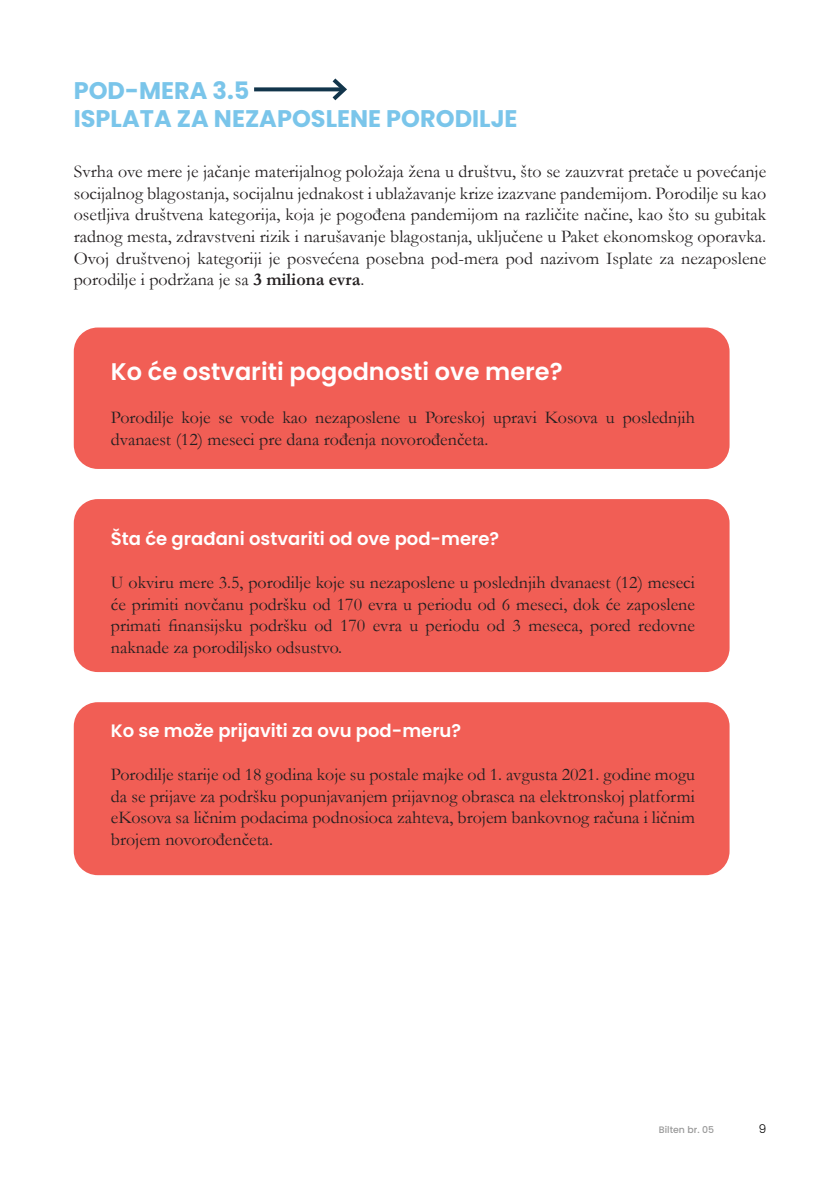
<style>
.page{position:relative;width:840px;height:1191px;background:#fff}
.page>*{position:absolute;margin:0;border:0;box-sizing:border-box;transform-origin:0 0}
.t1{font:700 24px/28.8px "Poppins";color:#7ac5ea}
.t2{font:600 24px "Poppins";color:#fff}
.t3{font:18px/21.6px "Garamond";color:#231f20;text-align:justify}
.t4{font:600 18px "Poppins";color:#fff}
.t5{font:300 12px "Poppins";color:#000}
.t6{font:500 9.4px "Poppins";color:#999}
.s1{font-weight:700}
</style>
<div class="page">
<svg style="left:254px;top:87px;width:74px;height:4px"></svg>
<svg style="left:328px;top:78px;width:19px;height:23px"></svg>
<div style="left:74px;top:327px;width:655px;height:142px;background:#f15e55;border-radius:24px"></div>
<div style="left:74px;top:499px;width:655px;height:173px;background:#f15e55;border-radius:24px"></div>
<div style="left:74px;top:702px;width:655px;height:173px;background:#f15e55;border-radius:24px"></div>
<h1 class="t1" style="left:74px;top:76px;width:445px">POD-MERA 3.5<br>ISPLATA ZA NEZAPOSLENE PORODILJE</h1>
<p class="t3" style="left:74px;top:160px;width:693px">Svrha ove mere je jačanje materijalnog položaja žena u društvu, što se zauzvrat pretače u povećanje socijalnog blagostanja, socijalnu jednakost i ublažavanje krize izazvane pandemijom. Porodilje su kao osetljiva društvena kategorija, koja je pogođena pandemijom na različite načine, kao što su gubitak radnog mesta, zdravstveni rizik i narušavanje blagostanja, uključene u Paket ekonomskog oporavka.<br>Ovoj društvenoj kategoriji je posvećena posebna pod-mera pod nazivom Isplate za nezaposlene porodilje i podržana je sa <span class="s1">3 miliona evra</span>.</p>
<h1 class="t2" style="left:111px;top:358px;width:453px">Ko će ostvariti pogodnosti ove mere?</h1>
<p class="t3" style="left:111px;top:406px;width:585px">Porodilje koje se vode kao nezaposlene u Poreskoj upravi Kosova u poslednjih dvanaest (12) meseci pre dana rođenja novorođenčeta.</p>
<p class="t4" style="left:111px;top:528px;width:389px">Šta će građani ostvariti od ove pod-mere?</p>
<p class="t3" style="left:111px;top:571px;width:585px">U okviru mere 3.5, porodilje koje su nezaposlene u poslednjih dvanaest (12) meseci će primiti novčanu podršku od 170 evra u periodu od 6 meseci, dok će zaposlene primati finansijsku podršku od 170 evra u periodu od 3 meseca, pored redovne naknade za porodiljsko odsustvo.</p>
<p class="t4" style="left:111px;top:720px;width:351px">Ko se može prijaviti za ovu pod-meru?</p>
<p class="t3" style="left:111px;top:763px;width:585px">Porodilje starije od 18 godina koje su postale majke od 1. avgusta 2021. godine mogu da se prijave za podršku popunjavanjem prijavnog obrasca na elektronskoj platformi eKosova sa ličnim podacima podnosioca zahteva, brojem bankovnog računa i ličnim brojem novorođenčeta.</p>
<p class="t6" style="left:658px;top:1123px;width:57px">Bilten br. 05</p>
<p class="t5" style="left:758px;top:1121px;width:9px">9</p>
</div>
